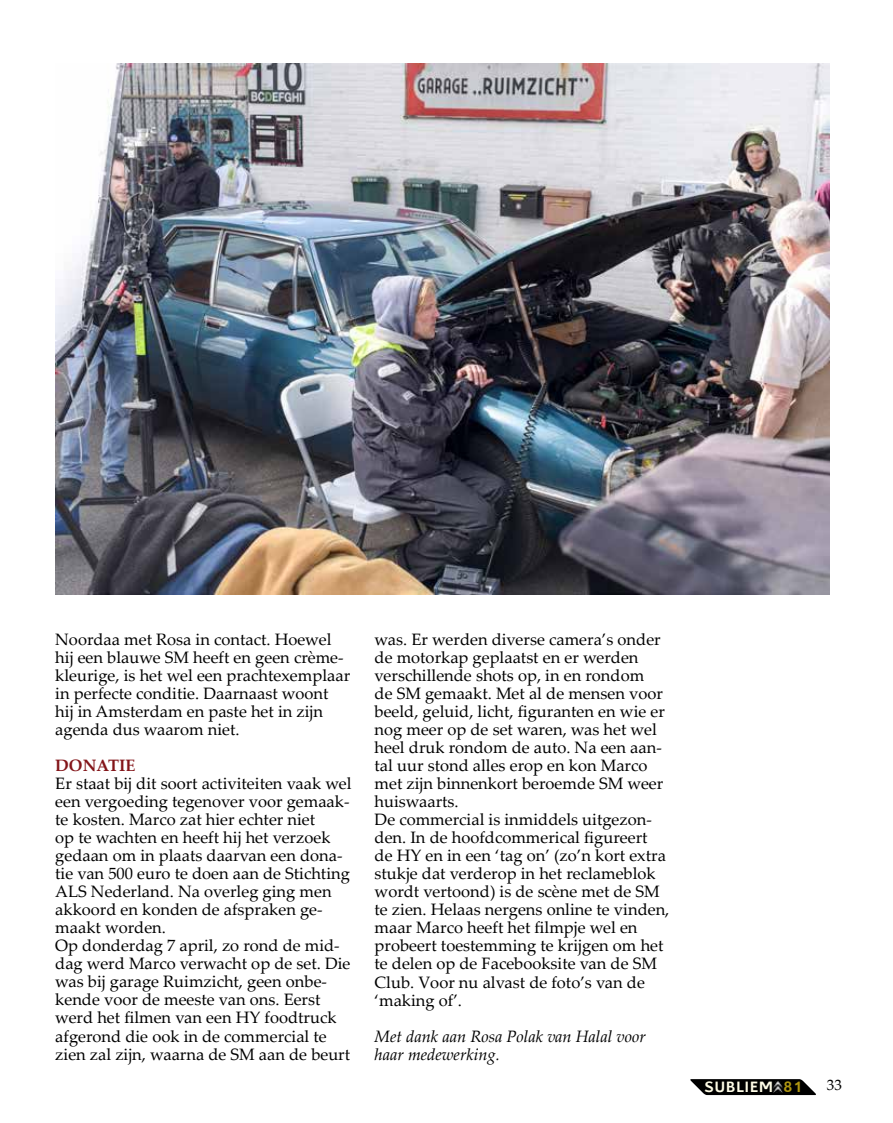
<style>
.page{position:relative;width:893px;height:1123px;background:#fff}
.page>*{position:absolute;margin:0;border:0;box-sizing:border-box;transform-origin:0 0}
.t1{font:16.5px/18px "Palatino Linotype";color:#000}
.t2{font:italic 16.5px/18px "Palatino Linotype";color:#000}
.t3{font:700 16.5px "Palatino Linotype";color:#831519}
.t4{font:700 16.2px "Citroen";letter-spacing:.07em;color:#fefce6}
.t5{font:15px "Palatino";color:#000}
.s1{color:#af9611}
</style>
<div class="page">
<svg style="left:690px;top:1079px;width:126px;height:16px;background:#212121"></svg>
<img style="left:55px;top:64px;width:774px;height:530px">
<p class="t1" style="left:55px;top:630px;width:296px">Noordaa met Rosa in contact. Hoewel hij een blauwe SM heeft en geen crème&shy;kleurige, is het wel een prachtexemplaar in perfecte conditie. Daarnaast woont hij in Amsterdam en paste het in zijn agenda dus waarom niet.</p>
<p class="t3" style="left:55px;top:754px;width:82px">DONATIE</p>
<p class="t1" style="left:55px;top:774px;width:298px">Er staat bij dit soort activiteiten vaak wel een vergoeding tegenover voor gemaak&shy;te kosten. Marco zat hier echter niet<br>op te wachten en heeft hij het verzoek gedaan om in plaats daarvan een dona&shy;tie van 500 euro te doen aan de Stichting ALS Nederland. Na overleg ging men akkoord en konden de afspraken ge&shy;maakt worden.<br>Op donderdag 7 april, zo rond de mid&shy;dag werd Marco verwacht op de set. Die was bij garage Ruimzicht, geen onbe&shy;kende voor de meeste van ons. Eerst werd het filmen van een HY foodtruck afgerond die ook in de commercial te zien zal zijn, waarna de SM aan de beurt</p>
<p class="t1" style="left:375px;top:630px;width:296px">was. Er werden diverse camera’s onder de motorkap geplaatst en er werden verschillende shots op, in en rondom<br>de SM gemaakt. Met al de mensen voor beeld, geluid, licht, figuranten en wie er nog meer op de set waren, was het wel heel druk rondom de auto. Na een aan&shy;tal uur stond alles erop en kon Marco met zijn binnenkort beroemde SM weer huiswaarts.<br>De commercial is inmiddels uitgezon&shy;den. In de hoofdcommerical figureert de HY en in een ‘tag on’ (zo’n kort extra stukje dat verderop in het reclameblok wordt vertoond) is de scène met de SM te zien. Helaas nergens online te vinden, maar Marco heeft het filmpje wel en probeert toestemming te krijgen om het te delen op de Facebooksite van de SM Club. Voor nu alvast de foto’s van de ‘making of’.</p>
<p class="t2" style="left:375px;top:1026px;width:273px">Met dank aan Rosa Polak van Halal voor haar medewerking.</p>
<p class="t4" style="left:704px;top:1075px;width:100px">SUBLIEM <span class="s1">81</span></p>
<p class="t5" style="left:827px;top:1076px;width:16px">33</p>
</div>
